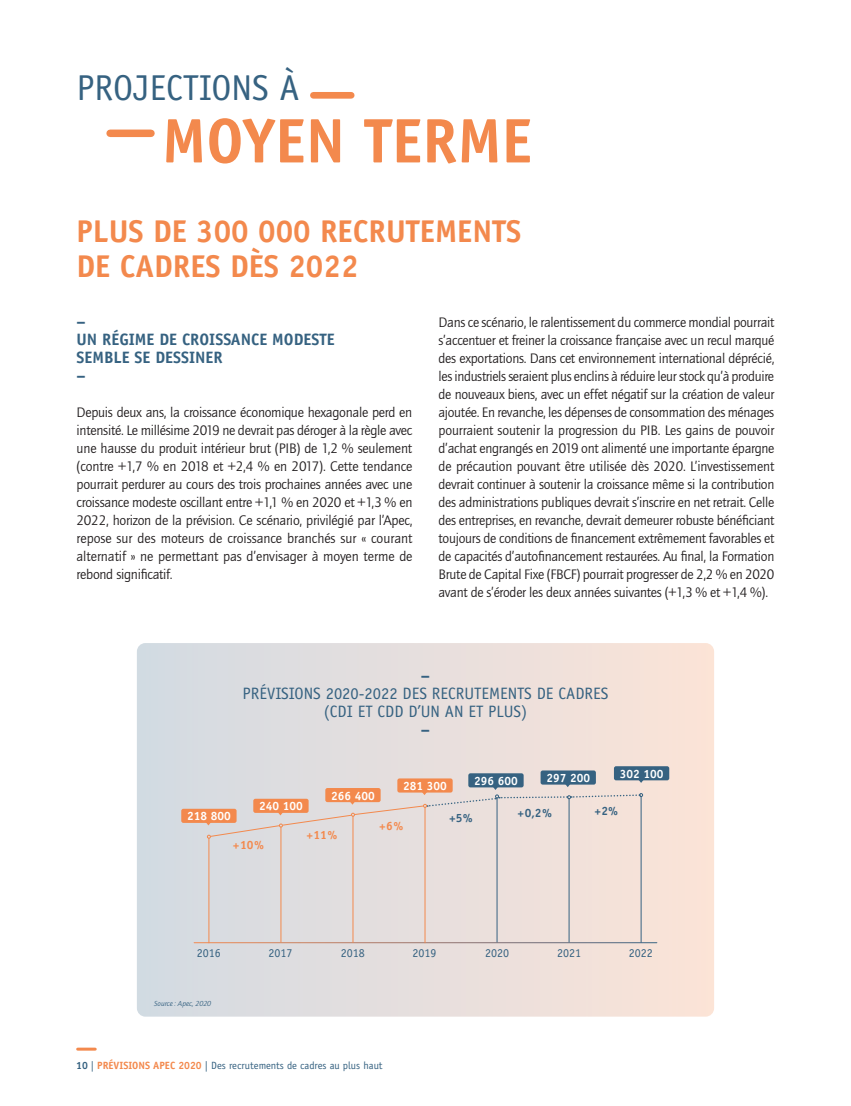
<style>
.page{position:relative;width:851px;height:1106px;background:#fff}
.page>*{position:absolute;margin:0;border:0;box-sizing:border-box;transform-origin:0 0}
.t1{font:700 63px "Officina Sans";color:#f3894d}
.t2{font:36px "Officina Sans";color:#366281}
.t3{font:700 31.5px/34.5px "Officina Sans";color:#f3894d}
.t4{font:16.5px/18px "Officina Sans";color:#366281;text-align:center}
.t5{font:700 16.5px/18px "Officina Sans";color:#366281}
.t6{font:14.25px/18px "Quay Itc T";letter-spacing:-.02em;color:#231f20;text-align:justify}
.t7{font:700 12px "Officina Sans";color:#fff}
.t8{font:12px "Officina Sans";color:#366281}
.t9{font:700 12px "Officina Sans";color:#f3894d}
.t10{font:700 12px "Officina Sans";color:#366281}
.t11{font:10.5px "Officina Sans";color:#366281}
.t12{font:italic 7.5px "Quay Itc T";color:#366281}
.s1{font-weight:700}
.s2{font-weight:700;color:#f3894d}
</style>
<div class="page">
<hr style="left:78px;top:1047px;width:17px;height:3px;background:#f3894d">
<div style="left:137px;top:643px;width:577px;height:373px;background:linear-gradient(to right,#d3dae2,#fae3d7);border-radius:9px"></div>
<div style="left:110px;top:130px;width:41px;height:7px;background:#f3894d"></div>
<div style="left:313px;top:92px;width:38px;height:7px;background:#f3894d"></div>
<div style="left:181px;top:808px;width:55px;height:15px;background:#f3894d;border-radius:2px"></div>
<div style="left:397px;top:778px;width:55px;height:14px;background:#edaf8c;border-radius:2px"></div>
<div style="left:614px;top:766px;width:55px;height:14px;background:#366281;border-radius:2px"></div>
<div style="left:468px;top:773px;width:55px;height:14px;background:#366281;border-radius:2px"></div>
<div style="left:540px;top:770px;width:55px;height:14px;background:#366281;border-radius:2px"></div>
<hr style="left:194px;top:942px;width:462px;height:1px;background:#fff">
<hr style="left:208px;top:838px;width:1px;height:104px;background:#f3894d">
<hr style="left:280px;top:827px;width:1px;height:115px;background:#f3894d">
<hr style="left:352px;top:816px;width:1px;height:126px;background:#f3894d">
<hr style="left:424px;top:807px;width:1px;height:135px;background:#f3894d">
<hr style="left:496px;top:798px;width:1px;height:144px;background:#366281">
<hr style="left:640px;top:796px;width:1px;height:146px;background:#366281">
<hr style="left:568px;top:798px;width:1px;height:144px;background:#366281">
<svg style="left:205px;top:779px;width:439px;height:59px;background:#e1cfc7"></svg>
<h2 class="t2" style="left:77px;top:67px;width:224px">PROJECTIONS À</h2>
<h1 class="t1" style="left:162px;top:102px;width:371px">MOYEN TERME</h1>
<h3 class="t3" style="left:77px;top:214px;width:446px">PLUS DE 300 000 RECRUTEMENTS<br>DE CADRES DÈS 2022</h3>
<p class="t5" style="left:77px;top:312px;width:259px">–<br>UN RÉGIME DE CROISSANCE MODESTE<br>SEMBLE SE DESSINER<br>–</p>
<p class="t6" style="left:77px;top:403px;width:337px">Depuis deux ans, la croissance économique hexagonale perd en intensité. Le millésime 2019 ne devrait pas déroger à la règle avec une hausse du produit intérieur brut (PIB) de 1,2 % seulement (contre +1,7 % en 2018 et +2,4 % en 2017). Cette tendance pourrait perdurer au cours des trois prochaines années avec une croissance modeste oscillant entre +1,1 % en 2020 et +1,3 % en 2022, horizon de la prévision. Ce scénario, privilégié par l’Apec, repose sur des moteurs de croissance branchés sur « courant alternatif » ne permettant pas d’envisager à moyen terme de rebond significatif.</p>
<p class="t6" style="left:438px;top:313px;width:337px">Dans ce scénario, le ralentissement du commerce mondial pourrait s’accentuer et freiner la croissance française avec un recul marqué des exportations. Dans cet environnement international déprécié, les industriels seraient plus enclins à réduire leur stock qu’à produire de nouveaux biens, avec un effet négatif sur la création de valeur ajoutée. En revanche, les dépenses de consommation des ménages pourraient soutenir la progression du PIB. Les gains de pouvoir d’achat engrangés en 2019 ont alimenté une importante épargne de précaution pouvant être utilisée dès 2020. L’investissement devrait continuer à soutenir la croissance même si la contribution des administrations publiques devrait s’inscrire en net retrait. Celle des entreprises, en revanche, devrait demeurer robuste bénéficiant toujours de conditions de financement extrêmement favorables et de capacités d’autofinancement restaurées. Au final, la Formation Brute de Capital Fixe (FBCF) pourrait progresser de 2,2 % en 2020 avant de s’éroder les deux années suivantes (+1,3 % et +1,4 %).</p>
<p class="t5" style="left:421px;top:666px;width:11px">–</p>
<p class="t4" style="left:242px;top:684px;width:367px">PRÉVISIONS 2020-2022 DES RECRUTEMENTS DE CADRES (CDI ET CDD D’UN AN ET PLUS)</p>
<p class="t5" style="left:421px;top:720px;width:11px">–</p>
<p class="t7" style="left:331px;top:788px;width:45px">266 400</p>
<p class="t7" style="left:403px;top:778px;width:45px">281 300</p>
<p class="t7" style="left:474px;top:773px;width:45px">296 600</p>
<p class="t7" style="left:546px;top:770px;width:45px">297 200</p>
<p class="t7" style="left:619px;top:766px;width:45px">302 100</p>
<p class="t7" style="left:187px;top:808px;width:45px">218 800</p>
<p class="t7" style="left:259px;top:798px;width:45px">240 100</p>
<p class="t9" style="left:233px;top:837px;width:33px">+10%</p>
<p class="t9" style="left:306px;top:827px;width:33px">+11%</p>
<p class="t9" style="left:379px;top:818px;width:26px">+6%</p>
<p class="t10" style="left:449px;top:810px;width:25px">+5%</p>
<p class="t10" style="left:517px;top:805px;width:36px">+0,2%</p>
<p class="t10" style="left:594px;top:803px;width:25px">+2%</p>
<p class="t8" style="left:197px;top:946px;width:25px">2016</p>
<p class="t8" style="left:268px;top:946px;width:25px">2017</p>
<p class="t8" style="left:341px;top:946px;width:25px">2018</p>
<p class="t8" style="left:412px;top:946px;width:25px">2019</p>
<p class="t8" style="left:485px;top:946px;width:25px">2020</p>
<p class="t12" style="left:154px;top:999px;width:59px">Source : Apec, 2020</p>
<p class="t11" style="left:76px;top:1059px;width:308px"><span class="s1">10</span> | <span class="s2">PRÉVISIONS APEC 2020</span> | Des recrutements de cadres au plus haut</p>
<p class="t8" style="left:557px;top:946px;width:25px">2021</p>
<p class="t8" style="left:628px;top:946px;width:25px">2022</p>
</div>
